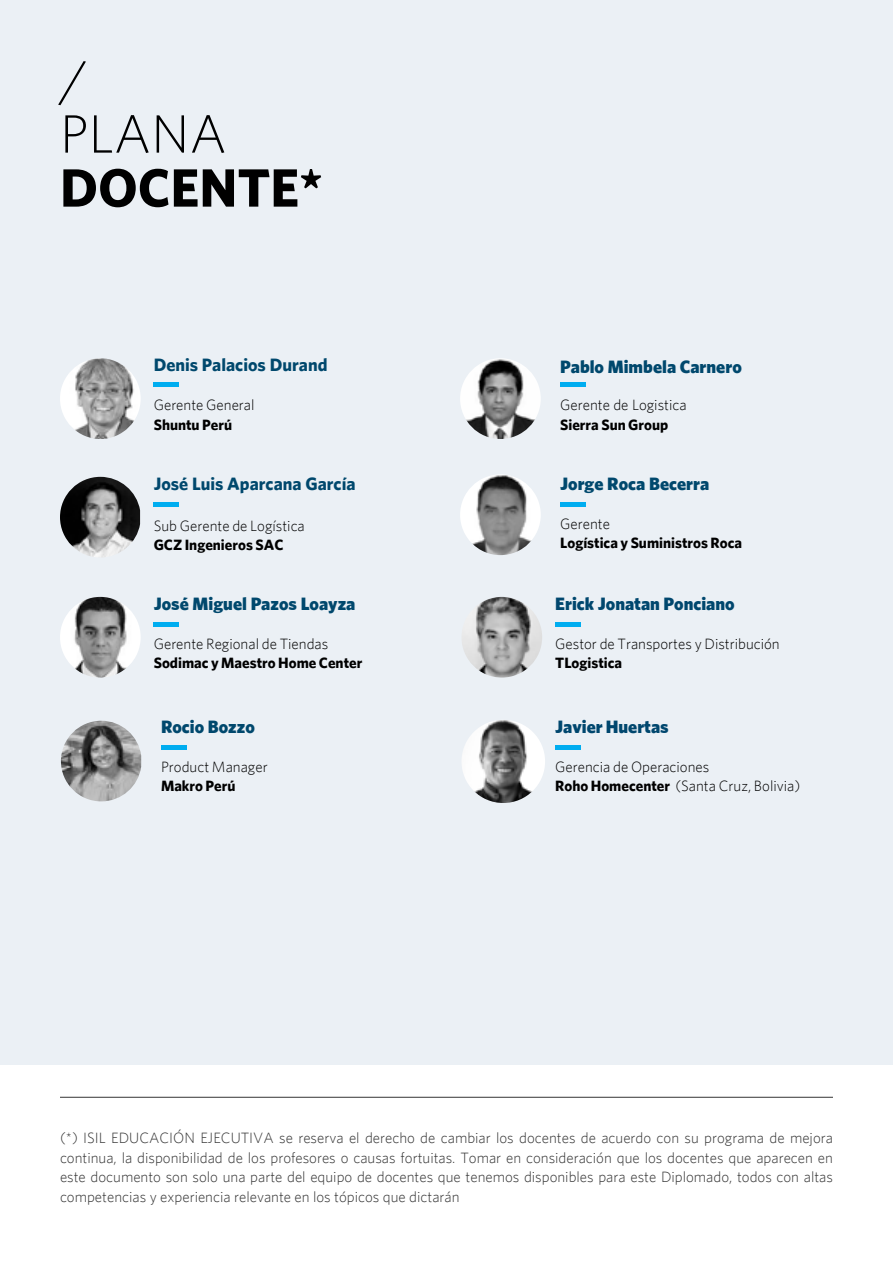
<style>
.page{position:relative;width:893px;height:1263px;background:#fff}
.page>*{position:absolute;margin:0;border:0;box-sizing:border-box;transform-origin:0 0}
.t1{font:700 54px "Whitney";color:#000}
.t2{font:300 54px/54px "Whitney";color:#000}
.t3{font:900 18px "Whitney";color:#00486d}
.t4{font:700 18px "Whitney";color:#00486d}
.t5{font:900 18px "Whitney";color:#00476e}
.t6{font:300 15px/19.5px "Whitney";color:#333;text-align:justify}
.t7{font:300 15px/19.5px "Whitney";color:#000}
.t8{font:700 15px "Whitney";color:#000}
.s1{font-weight:700}
</style>
<div class="page">
<div style="left:0;top:0;width:893px;height:1063px;background:#ebf0f5"></div>
<div style="left:0;top:117px;width:893px;height:948px;background:#ebf0f5"></div>
<hr style="left:60px;top:1097px;width:773px;height:1px;background:#333">
<hr style="left:154px;top:383px;width:25px;height:4px;background:#00adf0">
<hr style="left:154px;top:502px;width:25px;height:4px;background:#00adf0">
<hr style="left:154px;top:622px;width:25px;height:4px;background:#00adf0">
<hr style="left:555px;top:622px;width:26px;height:4px;background:#00adf0">
<hr style="left:555px;top:745px;width:26px;height:4px;background:#00adf0">
<hr style="left:560px;top:502px;width:25px;height:4px;background:#00adf0">
<hr style="left:560px;top:383px;width:25px;height:4px;background:#00adf0">
<img style="left:60px;top:358px;width:81px;height:81px;border-radius:40px">
<img style="left:60px;top:477px;width:80px;height:80px">
<img style="left:60px;top:597px;width:81px;height:80px;border-radius:40px">
<img style="left:461px;top:597px;width:81px;height:80px;border-radius:40px">
<img style="left:461px;top:720px;width:84px;height:83px;border-radius:42px">
<hr style="left:161px;top:745px;width:25px;height:4px;background:#00adf0">
<img style="left:61px;top:721px;width:80px;height:80px">
<img style="left:460px;top:358px;width:81px;height:81px;border-radius:40px">
<img style="left:460px;top:474px;width:81px;height:81px;border-radius:40px">
<h1 class="t2" style="left:60px;top:52px;width:168px">/<br>PLANA</h1>
<h1 class="t1" style="left:60px;top:155px;width:264px">DOCENTE*</h1>
<p class="t4" style="left:154px;top:354px;width:175px">Denis Palacios Durand</p>
<p class="t7" style="left:154px;top:395px;width:102px">Gerente General</p>
<p class="t8" style="left:154px;top:415px;width:80px">Shuntu Perú</p>
<p class="t4" style="left:154px;top:473px;width:203px">José Luis Aparcana García</p>
<p class="t7" style="left:154px;top:516px;width:153px">Sub Gerente de Logística</p>
<p class="t8" style="left:154px;top:536px;width:131px">GCZ Ingenieros SAC</p>
<p class="t3" style="left:154px;top:593px;width:203px">José Miguel Pazos Loayza</p>
<p class="t7" style="left:154px;top:634px;width:176px">Gerente Regional de Tiendas</p>
<p class="t8" style="left:154px;top:654px;width:210px">Sodimac y Maestro Home Center</p>
<p class="t3" style="left:161px;top:716px;width:95px">Rocio Bozzo</p>
<p class="t7" style="left:161px;top:757px;width:108px">Product Manager</p>
<p class="t8" style="left:161px;top:777px;width:76px">Makro Perú</p>
<p class="t3" style="left:560px;top:355px;width:183px">Pablo Mimbela Carnero</p>
<p class="t7" style="left:560px;top:395px;width:128px">Gerente de Logistica</p>
<p class="t8" style="left:560px;top:415px;width:110px">Sierra Sun Group</p>
<p class="t3" style="left:560px;top:473px;width:151px">Jorge Roca Becerra</p>
<p class="t7" style="left:560px;top:514px;width:51px">Gerente</p>
<p class="t8" style="left:560px;top:534px;width:183px">Logística y Suministros Roca</p>
<p class="t5" style="left:555px;top:593px;width:181px">Erick Jonatan Ponciano</p>
<p class="t7" style="left:555px;top:634px;width:226px">Gestor de Transportes y Distribución</p>
<p class="t8" style="left:555px;top:654px;width:68px">TLogistica</p>
<p class="t5" style="left:555px;top:716px;width:115px">Javier Huertas</p>
<p class="t7" style="left:555px;top:757px;width:247px">Gerencia de Operaciones<br><span class="s1">Roho Homecenter</span> (Santa Cruz, Bolivia)</p>
<p class="t6" style="left:60px;top:1128px;width:774px">(*) ISIL EDUCACIÓN EJECUTIVA se reserva el derecho de cambiar los docentes de acuerdo con su programa de mejora continua, la disponibilidad de los profesores o causas fortuitas. Tomar en consideración que los docentes que aparecen en este documento son solo una parte del equipo de docentes que tenemos disponibles para este Diplomado, todos con altas competencias y experiencia relevante en los tópicos que dictarán</p>
</div>
